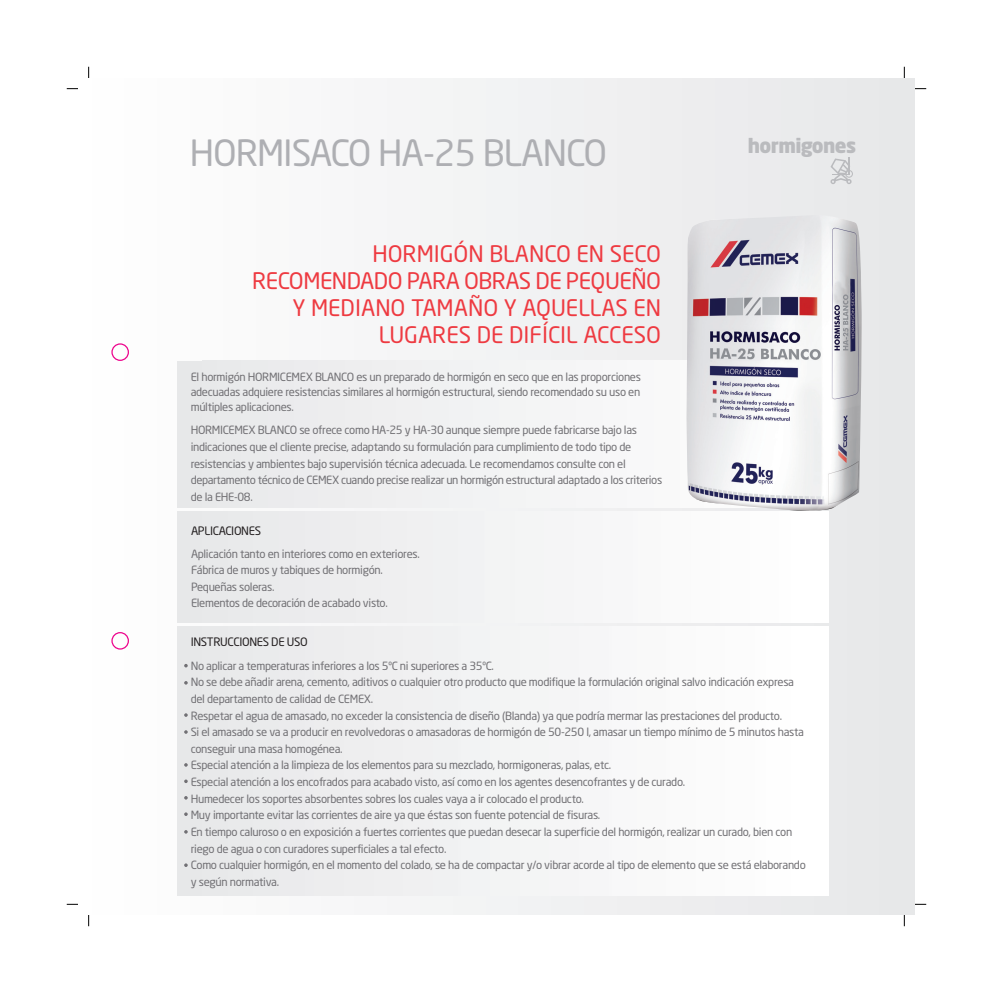
<style>
.page{position:relative;width:993px;height:993px;background:#fff}
.page>*{position:absolute;margin:0;border:0;box-sizing:border-box;transform-origin:0 0}
.t1{font:35.75px "Neo Sans Std";letter-spacing:-.03em;color:#aeafb3}
.t2{font:22.5px/27.2px "Neo Sans Std";color:#ee3a41;text-align:right}
.t3{font:900 19.5px "Neo Sans Std";letter-spacing:-.03em;color:#babbbe}
.t4{font:11.5px "Neo Sans Std";letter-spacing:-.03em;color:#231f20}
.t5{font:11.25px/16.6px "Neo Sans Std";letter-spacing:-.03em;color:#717074}
</style>
<div class="page">
<div style="left:78px;top:78px;width:836px;height:836px;background:linear-gradient(to right,#fefefe,#e7e8e9)"></div>
<div style="left:177px;top:361px;width:25px;height:146px;background:#e7e8e9"></div>
<div style="left:202px;top:361px;width:614px;height:146px;background:#f0f1f2"></div>
<img style="left:686px;top:215px;width:175px;height:295px">
<div style="left:177px;top:626px;width:25px;height:269px;background:#e7e8e9"></div>
<div style="left:202px;top:626px;width:26px;height:269px;background:#e8e9ea"></div>
<div style="left:228px;top:626px;width:25px;height:269px;background:#e9eaeb"></div>
<div style="left:253px;top:626px;width:26px;height:269px;background:#eaebec"></div>
<div style="left:279px;top:626px;width:25px;height:269px;background:#ebebed"></div>
<div style="left:304px;top:626px;width:154px;height:269px;background:#efeff0"></div>
<div style="left:458px;top:626px;width:154px;height:269px;background:#f4f5f5"></div>
<div style="left:612px;top:626px;width:153px;height:269px;background:#fafafa"></div>
<div style="left:765px;top:626px;width:26px;height:269px;background:#fefefe"></div>
<div style="left:791px;top:626px;width:25px;height:269px;background:#fff"></div>
<div style="left:816px;top:626px;width:6px;height:269px;background:#fff"></div>
<div style="left:822px;top:626px;width:6px;height:269px;background:#fff"></div>
<svg style="left:184px;top:664px;width:4px;height:3px"></svg>
<svg style="left:184px;top:681px;width:4px;height:3px"></svg>
<svg style="left:184px;top:763px;width:4px;height:3px"></svg>
<svg style="left:184px;top:796px;width:4px;height:3px"></svg>
<svg style="left:184px;top:830px;width:4px;height:3px"></svg>
<div style="left:177px;top:511px;width:25px;height:111px;background:#e7e8e9"></div>
<div style="left:202px;top:511px;width:26px;height:111px;background:#e8e9ea"></div>
<div style="left:228px;top:511px;width:25px;height:111px;background:#e9eaeb"></div>
<div style="left:253px;top:511px;width:26px;height:111px;background:#eaebec"></div>
<div style="left:279px;top:511px;width:25px;height:111px;background:#ebebed"></div>
<div style="left:304px;top:511px;width:26px;height:111px;background:#ececee"></div>
<div style="left:330px;top:511px;width:26px;height:111px;background:#ededee"></div>
<div style="left:356px;top:511px;width:25px;height:111px;background:#eeeeef"></div>
<div style="left:381px;top:511px;width:26px;height:111px;background:#efeff0"></div>
<div style="left:407px;top:511px;width:25px;height:111px;background:#f0f0f1"></div>
<div style="left:432px;top:511px;width:26px;height:111px;background:#f0f1f2"></div>
<div style="left:458px;top:511px;width:26px;height:111px;background:#f1f2f3"></div>
<div style="left:484px;top:511px;width:153px;height:111px;background:#f5f5f6"></div>
<div style="left:637px;top:511px;width:154px;height:111px;background:#fbfbfb"></div>
<div style="left:791px;top:511px;width:25px;height:111px;background:#fff"></div>
<div style="left:816px;top:511px;width:6px;height:111px;background:#fff"></div>
<div style="left:822px;top:511px;width:6px;height:111px;background:#fff"></div>
<svg style="left:828px;top:157px;width:25px;height:27px"></svg>
<div style="left:845px;top:170px;width:7px;height:7px;border:1px solid #babbbe;border-radius:50%"></div>
<div style="left:111px;top:343px;width:18px;height:18px;border:1px solid #ed028c;border-radius:50%"></div>
<div style="left:111px;top:631px;width:18px;height:18px;border:1px solid #ed028c;border-radius:50%"></div>
<h1 class="t1" style="left:190px;top:139px;width:418px">HORMISACO HA-25 BLANCO</h1>
<h2 class="t2" style="left:252px;top:242px;width:410px">HORMIGÓN BLANCO EN SECO<br>RECOMENDADO PARA OBRAS DE PEQUEÑO<br>Y MEDIANO TAMAÑO Y AQUELLAS EN<br>LUGARES DE DIFÍCIL ACCESO</h2>
<p class="t5" style="left:191px;top:370px;width:451px;line-height:15px;text-align:justify">El hormigón HORMICEMEX BLANCO es un preparado de hormigón en seco que en las proporciones adecuadas adquiere resistencias similares al hormigón estructural, siendo recomendado su uso en múltiples aplicaciones.</p>
<p class="t5" style="left:191px;top:423px;width:473px">HORMICEMEX BLANCO se ofrece como HA-25 y HA-30 aunque siempre puede fabricarse bajo las indicaciones que el cliente precise, adaptando su formulación para cumplimiento de todo tipo de resistencias y ambientes bajo supervisión técnica adecuada. Le recomendamos consulte con el departamento técnico de CEMEX cuando precise realizar un hormigón estructural adaptado a los criterios de la EHE-08.</p>
<p class="t4" style="left:191px;top:526px;width:72px">APLICACIONES</p>
<p class="t5" style="left:191px;top:546px;width:230px;line-height:16.2px">Aplicación tanto en interiores como en exteriores.<br>Fábrica de muros y tabiques de hormigón.<br>Pequeñas soleras.<br>Elementos de decoración de acabado visto.</p>
<h3 class="t3" style="left:747px;top:137px;width:110px">hormigones</h3>
<p class="t4" style="left:191px;top:637px;width:118px">INSTRUCCIONES DE USO</p>
<p class="t5" style="left:191px;top:658px;width:616px">No aplicar a temperaturas inferiores a los 5ºC ni superiores a 35ºC.<br>No se debe añadir arena, cemento, aditivos o cualquier otro producto que modifique la formulación original salvo indicación expresa del departamento de calidad de CEMEX.<br>Respetar el agua de amasado, no exceder la consistencia de diseño (Blanda) ya que podría mermar las prestaciones del producto.<br>Si el amasado se va a producir en revolvedoras o amasadoras de hormigón de 50-250 l, amasar un tiempo mínimo de 5 minutos hasta conseguir una masa homogénea.<br>Especial atención a la limpieza de los elementos para su mezclado, hormigoneras, palas, etc.<br>Especial atención a los encofrados para acabado visto, así como en los agentes desencofrantes y de curado.<br>Humedecer los soportes absorbentes sobres los cuales vaya a ir colocado el producto.<br>Muy importante evitar las corrientes de aire ya que éstas son fuente potencial de fisuras.<br>En tiempo caluroso o en exposición a fuertes corrientes que puedan desecar la superficie del hormigón, realizar un curado, bien con riego de agua o con curadores superficiales a tal efecto.<br>Como cualquier hormigón, en el momento del colado, se ha de compactar y/o vibrar acorde al tipo de elemento que se está elaborando y según normativa.</p>
</div>
